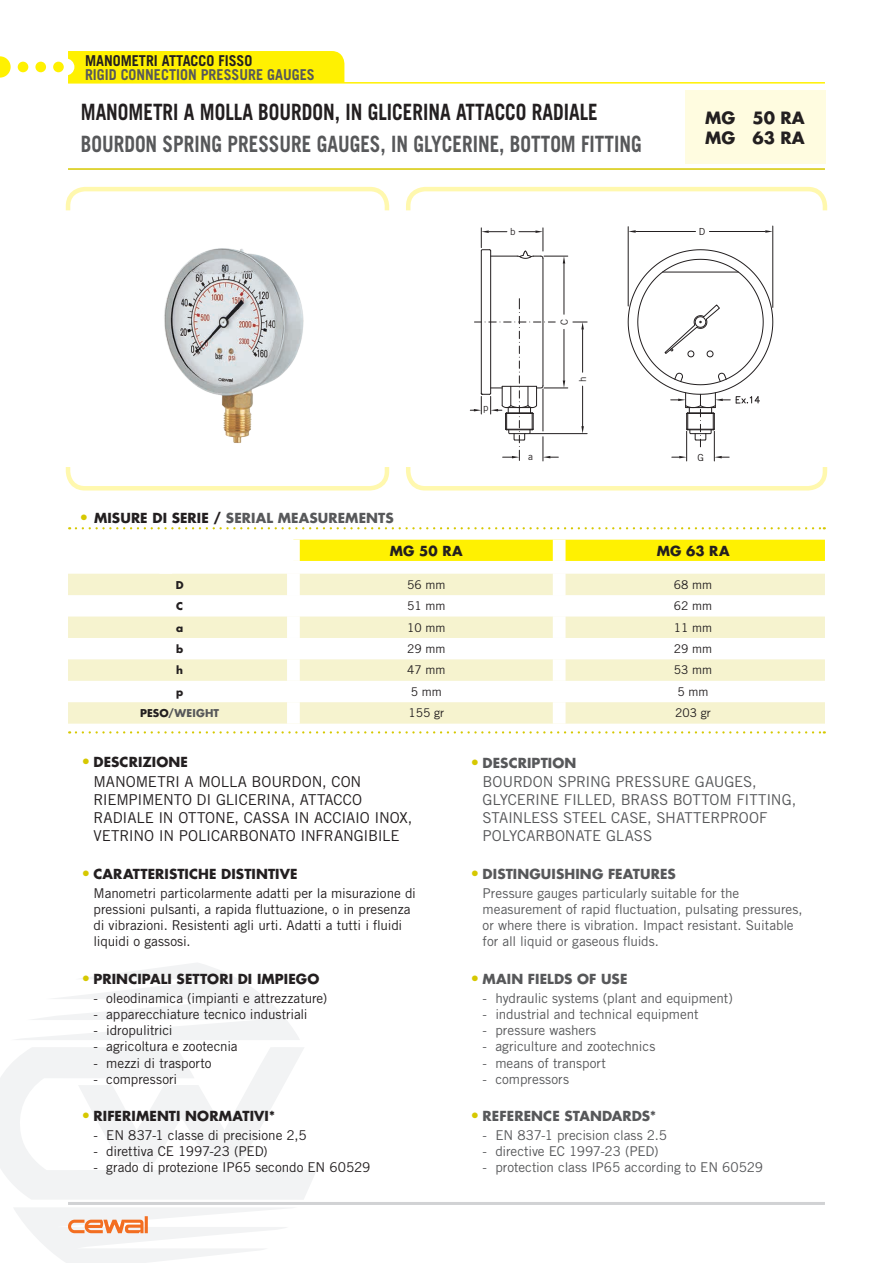
<style>
.page{position:relative;width:893px;height:1263px;background:#fff}
.page>*{position:absolute;margin:0;border:0;box-sizing:border-box;transform-origin:0 0}
.t1{font:700 22.5px "Trade Gothic LT Std";color:#57585a;scale:.85 1}
.t2{font:700 22.5px "Trade Gothic LT Std";color:#231f20;scale:.85 1}
.t3{font:700 16.5px/19.8px "Futura Std";color:#231f20}
.t4{font:15px/18px "Trade Gothic LT Std";letter-spacing:-.01em;color:#231f20}
.t5{font:15px/18px "Trade Gothic LT Std";letter-spacing:-.015em;color:#57585a}
.t6{font:700 15px "Trade Gothic LT Std";color:#57585a;scale:.95 1}
.t7{font:700 15px "Trade Gothic LT Std";color:#231f20;scale:.95 1}
.t8{font:13.5px/16.2px "Trade Gothic LT Std";letter-spacing:-.005em;color:#57585a}
.t9{font:13.5px/16.2px "Trade Gothic LT Std";letter-spacing:-.005em;color:#231f20}
.t10{font:700 13.5px "Futura Std";letter-spacing:.01em;color:#57585a}
.t11{font:700 13.5px "Futura Std";letter-spacing:.01em;color:#231f20}
.t12{font:12px "Trade Gothic LT Std";color:#231f20}
.t13{font:700 10.5px "Futura Std";letter-spacing:.015em;color:#57585a}
.t14{font:700 10.5px "Futura Std";color:#231f20}
.t15{font:9.75px "Trade Gothic LT Std";color:#231f20}
.s1{font-size:15px;color:#d6c801}
.s2{color:#231f20}
</style>
<div class="page">
<svg style="left:16px;top:963px;width:283px;height:77px"></svg>
<svg style="left:0;top:1047px;width:316px;height:152px;fill:#f2f3f4"></svg>
<svg style="left:78px;top:1047px;width:227px;height:116px"></svg>
<svg style="left:14px;top:1208px;width:272px;height:55px"></svg>
<hr style="left:68px;top:1202px;width:757px;height:3px;background:#d1d2d4">
<hr style="left:68px;top:168px;width:757px;height:2px;background:#d6c801">
<hr style="left:68px;top:82px;width:757px;height:2px;background:#fff101">
<div style="left:68px;top:51px;width:276px;height:31px;background:#fff101"></div>
<div style="left:57px;top:58px;width:17px;height:17px;background:#fff;border-radius:50%"></div>
<svg style="left:0;top:56px;width:11px;height:22px"></svg>
<div style="left:35px;top:62px;width:11px;height:10px;background:#fff101;border-radius:50%"></div>
<div style="left:18px;top:62px;width:10px;height:10px;background:#fff101;border-radius:50%"></div>
<div style="left:53px;top:62px;width:11px;height:10px;background:#fff101;border-radius:50%"></div>
<svg style="left:65px;top:186px;width:325px;height:25px"></svg>
<svg style="left:406px;top:186px;width:422px;height:25px"></svg>
<svg style="left:65px;top:467px;width:325px;height:24px"></svg>
<div style="left:685px;top:90px;width:140px;height:73px;background:#fffce0"></div>
<svg style="left:76px;top:731px;width:749px;height:2px"></svg>
<svg style="left:76px;top:527px;width:749px;height:2px"></svg>
<div style="left:300px;top:540px;width:525px;height:21px;background:#fff101"></div>
<svg style="left:68px;top:574px;width:757px;height:150px;fill:#f6f3cf"></svg>
<div style="left:553px;top:540px;width:13px;height:21px;background:#fff"></div>
<div style="left:287px;top:574px;width:13px;height:21px;background:#fff"></div>
<div style="left:553px;top:574px;width:13px;height:21px;background:#fff"></div>
<div style="left:287px;top:595px;width:13px;height:21px;background:#fff"></div>
<div style="left:553px;top:595px;width:13px;height:21px;background:#fff"></div>
<div style="left:287px;top:616px;width:13px;height:22px;background:#fff"></div>
<div style="left:553px;top:616px;width:13px;height:22px;background:#fff"></div>
<div style="left:287px;top:638px;width:13px;height:21px;background:#fff"></div>
<div style="left:553px;top:638px;width:13px;height:21px;background:#fff"></div>
<div style="left:287px;top:659px;width:13px;height:22px;background:#fff"></div>
<div style="left:553px;top:659px;width:13px;height:22px;background:#fff"></div>
<div style="left:287px;top:681px;width:13px;height:21px;background:#fff"></div>
<div style="left:553px;top:681px;width:13px;height:21px;background:#fff"></div>
<div style="left:287px;top:702px;width:13px;height:22px;background:#fff"></div>
<div style="left:553px;top:702px;width:13px;height:22px;background:#fff"></div>
<hr style="left:628px;top:227px;width:1px;height:79px;background:#231f20">
<hr style="left:772px;top:226px;width:1px;height:81px;background:#231f20">
<svg style="left:406px;top:228px;width:422px;height:263px"></svg>
<img style="left:164px;top:248px;width:140px;height:195px">
<p class="t7" style="left:85px;top:52px;width:178px">MANOMETRI ATTACCO FISSO</p>
<p class="t6" style="left:85px;top:65px;width:243px">RIGID CONNECTION PRESSURE GAUGES</p>
<h1 class="t2" style="left:81px;top:98px;width:610px">MANOMETRI A MOLLA BOURDON, IN GLICERINA ATTACCO RADIALE</h1>
<p class="t3" style="left:705px;top:107px;width:101px">MG 50 RA<br>MG 63 RA</p>
<h1 class="t1" style="left:81px;top:130px;width:661px">BOURDON SPRING PRESSURE GAUGES, IN GLYCERINE, BOTTOM FITTING</h1>
<p class="t10" style="left:79px;top:509px;width:317px"><span class="s1">•</span> <span class="s2">MISURE DI SERIE /</span> SERIAL MEASUREMENTS</p>
<p class="t15" style="left:510px;top:225px;width:7px">b</p>
<p class="t15" style="left:483px;top:402px;width:7px">p</p>
<p class="t15" style="left:558px;top:325px;width:7px;rotate:-90deg">C</p>
<p class="t15" style="left:577px;top:382px;width:7px;rotate:-90deg">h</p>
<p class="t15" style="left:528px;top:451px;width:6px">a</p>
<p class="t15" style="left:699px;top:225px;width:8px">D</p>
<p class="t15" style="left:697px;top:451px;width:8px">G</p>
<p class="t11" style="left:390px;top:542px;width:74px">MG 50 RA</p>
<p class="t11" style="left:657px;top:542px;width:74px">MG 63 RA</p>
<p class="t14" style="left:176px;top:578px;width:9px">D</p>
<p class="t12" style="left:407px;top:577px;width:40px">56 mm</p>
<p class="t12" style="left:674px;top:577px;width:40px">68 mm</p>
<p class="t14" style="left:176px;top:599px;width:8px">C</p>
<p class="t12" style="left:407px;top:599px;width:40px">51 mm</p>
<p class="t12" style="left:674px;top:599px;width:40px">62 mm</p>
<p class="t14" style="left:176px;top:621px;width:9px">a</p>
<p class="t12" style="left:407px;top:620px;width:40px">10 mm</p>
<p class="t12" style="left:674px;top:620px;width:40px">11 mm</p>
<p class="t14" style="left:176px;top:642px;width:9px">b</p>
<p class="t12" style="left:407px;top:641px;width:40px">29 mm</p>
<p class="t12" style="left:674px;top:641px;width:40px">29 mm</p>
<p class="t14" style="left:176px;top:663px;width:8px">h</p>
<p class="t12" style="left:407px;top:663px;width:40px">47 mm</p>
<p class="t12" style="left:674px;top:663px;width:40px">53 mm</p>
<p class="t14" style="left:176px;top:685px;width:9px">p</p>
<p class="t12" style="left:411px;top:684px;width:32px">5 mm</p>
<p class="t12" style="left:678px;top:684px;width:32px">5 mm</p>
<p class="t13" style="left:140px;top:706px;width:81px"><span class="s2">PESO</span>/WEIGHT</p>
<p class="t12" style="left:408px;top:706px;width:37px">155 gr</p>
<p class="t12" style="left:675px;top:706px;width:37px">203 gr</p>
<p class="t11" style="left:81px;top:753px;width:109px"><span class="s1">•</span> DESCRIZIONE</p>
<p class="t10" style="left:470px;top:754px;width:108px"><span class="s1">•</span> DESCRIPTION</p>
<p class="t4" style="left:94px;top:772px;width:320px">MANOMETRI A MOLLA BOURDON, CON RIEMPIMENTO DI GLICERINA, ATTACCO RADIALE IN OTTONE, CASSA IN ACCIAIO INOX, VETRINO IN POLICARBONATO INFRANGIBILE</p>
<p class="t5" style="left:483px;top:772px;width:315px">BOURDON SPRING PRESSURE GAUGES, GLYCERINE FILLED, BRASS BOTTOM FITTING, STAINLESS STEEL CASE, SHATTERPROOF POLYCARBONATE GLASS</p>
<p class="t11" style="left:81px;top:865px;width:218px"><span class="s1">•</span> CARATTERISTICHE DISTINTIVE</p>
<p class="t9" style="left:94px;top:884px;width:324px">Manometri particolarmente adatti per la misurazione di pressioni pulsanti, a rapida fluttuazione, o in presenza di vibrazioni. Resistenti agli urti. Adatti a tutti i fluidi liquidi o gassosi.</p>
<p class="t11" style="left:81px;top:970px;width:240px"><span class="s1">•</span> PRINCIPALI SETTORI DI IMPIEGO</p>
<p class="t9" style="left:94px;top:990px;width:235px">- oleodinamica (impianti e attrezzature)</p>
<p class="t9" style="left:94px;top:1006px;width:216px">- apparecchiature tecnico industriali</p>
<p class="t9" style="left:94px;top:1022px;width:81px">- idropulitrici</p>
<p class="t9" style="left:94px;top:1038px;width:146px">- agricoltura e zootecnia</p>
<p class="t9" style="left:94px;top:1054px;width:120px">- mezzi di trasporto</p>
<p class="t9" style="left:94px;top:1071px;width:85px">- compressori</p>
<p class="t11" style="left:81px;top:1107px;width:196px"><span class="s1">•</span> RIFERIMENTI NORMATIVI*</p>
<p class="t9" style="left:94px;top:1127px;width:215px">- EN 837-1 classe di precisione 2,5</p>
<p class="t9" style="left:94px;top:1143px;width:176px">- direttiva CE 1997-23 (PED)</p>
<p class="t9" style="left:94px;top:1159px;width:278px">- grado di protezione IP65 secondo EN 60529</p>
<p class="t10" style="left:470px;top:865px;width:207px"><span class="s1">•</span> DISTINGUISHING FEATURES</p>
<p class="t8" style="left:483px;top:884px;width:322px">Pressure gauges particularly suitable for the measurement of rapid fluctuation, pulsating pressures, or where there is vibration. Impact resistant. Suitable for all liquid or gaseous fluids.</p>
<p class="t10" style="left:470px;top:970px;width:159px"><span class="s1">•</span> MAIN FIELDS OF USE</p>
<p class="t8" style="left:483px;top:990px;width:252px">- hydraulic systems (plant and equipment)</p>
<p class="t8" style="left:483px;top:1006px;width:218px">- industrial and technical equipment</p>
<p class="t8" style="left:483px;top:1022px;width:115px">- pressure washers</p>
<p class="t8" style="left:483px;top:1038px;width:174px">- agriculture and zootechnics</p>
<p class="t8" style="left:483px;top:1054px;width:125px">- means of transport</p>
<p class="t8" style="left:483px;top:1071px;width:88px">- compressors</p>
<p class="t10" style="left:470px;top:1107px;width:188px"><span class="s1">•</span> REFERENCE STANDARDS*</p>
<p class="t8" style="left:483px;top:1127px;width:186px">- EN 837-1 precision class 2.5</p>
<p class="t8" style="left:483px;top:1143px;width:178px">- directive EC 1997-23 (PED)</p>
<p class="t8" style="left:483px;top:1159px;width:282px">- protection class IP65 according to EN 60529</p>
</div>
